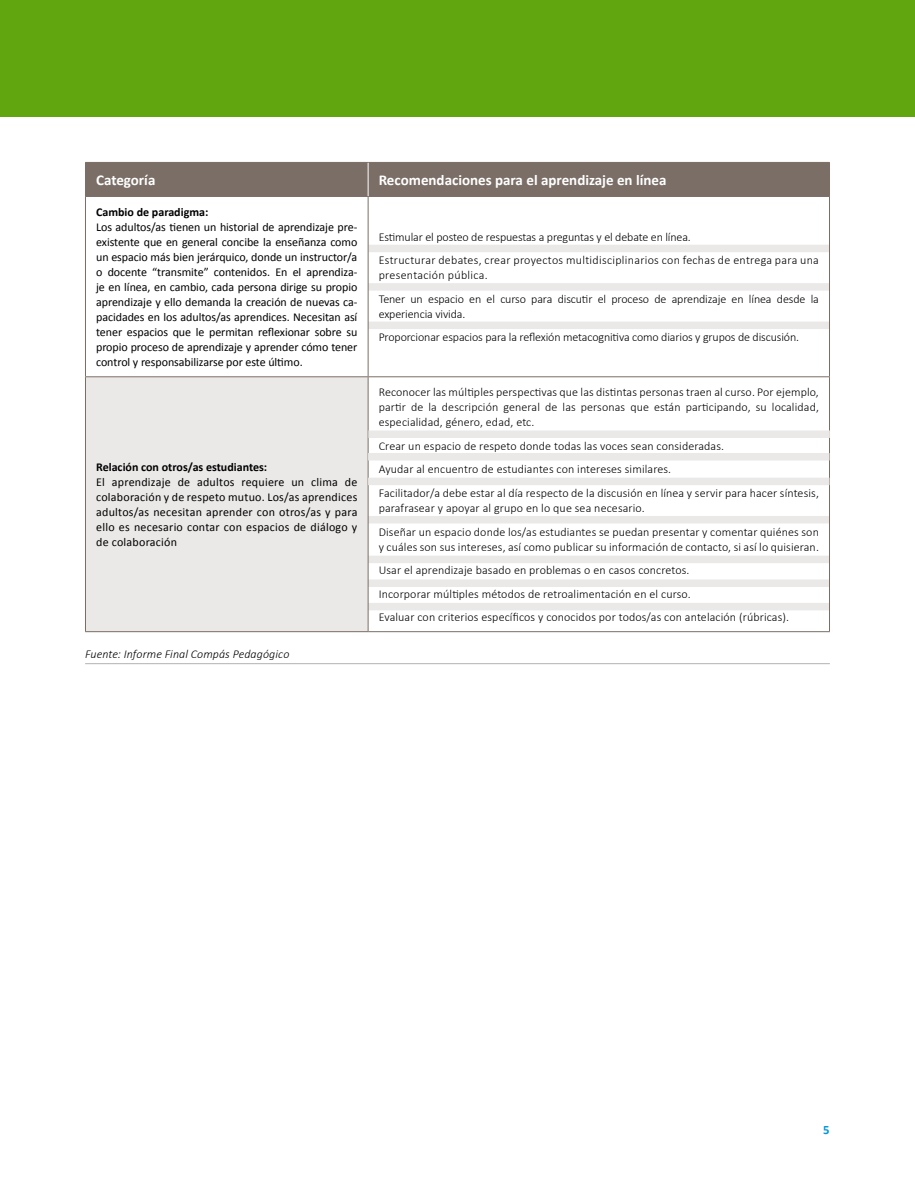
<style>
.page{position:relative;width:915px;height:1191px;background:#fff}
.page>*{position:absolute;margin:0;border:0;box-sizing:border-box;transform-origin:0 0}
.t1{font:700 15px "Calibri";color:#fff}
.t2{font:700 12.75px "Calibri";color:#0098d8}
.t3{font:300 12px/23.5px "Calibri";letter-spacing:.01em;color:#000}
.t4{font:12px/15px "Calibri";letter-spacing:-.005em;color:#000;text-align:justify}
.t5{font:300 12px/23.5px "Calibri";letter-spacing:-.01em;color:#000}
.t6{font:700 12px "Calibri";color:#000}
.t7{font:italic 300 12px "Calibri";letter-spacing:.01em;color:#000}
</style>
<div class="page">
<div style="left:0;top:0;width:914px;height:116px;background:#61a60e"></div>
<div style="left:368px;top:321px;width:461px;height:8px;background:#ebe9e8"></div>
<div style="left:368px;top:283px;width:461px;height:8px;background:#ebe9e8"></div>
<div style="left:368px;top:245px;width:461px;height:7px;background:#ebe9e8"></div>
<div style="left:368px;top:516px;width:461px;height:7px;background:#ebe9e8"></div>
<div style="left:368px;top:555px;width:461px;height:8px;background:#ebe9e8"></div>
<div style="left:368px;top:579px;width:461px;height:8px;background:#ebe9e8"></div>
<div style="left:368px;top:603px;width:461px;height:7px;background:#ebe9e8"></div>
<hr style="left:85px;top:663px;width:744px;height:1px;background:#b3b2b2">
<div style="left:86px;top:163px;width:742px;height:33px;background:#7a6e66"></div>
<div style="left:85px;top:377px;width:283px;height:254px;background:#ebe9e8"></div>
<hr style="left:85px;top:162px;width:283px;height:1px;background:#7a6e66">
<hr style="left:85px;top:163px;width:1px;height:33px;background:#7a6e66">
<hr style="left:368px;top:162px;width:461px;height:1px;background:#7a6e66">
<hr style="left:828px;top:163px;width:1px;height:33px;background:#7a6e66">
<hr style="left:85px;top:196px;width:283px;height:1px;background:#7a6e66">
<hr style="left:85px;top:197px;width:1px;height:179px;background:#7a6e66">
<hr style="left:368px;top:196px;width:461px;height:1px;background:#7a6e66">
<hr style="left:367px;top:197px;width:1px;height:179px;background:#7a6e66">
<hr style="left:828px;top:197px;width:1px;height:179px;background:#7a6e66">
<hr style="left:85px;top:376px;width:283px;height:1px;background:#7a6e66">
<hr style="left:85px;top:377px;width:1px;height:254px;background:#7a6e66">
<hr style="left:368px;top:376px;width:461px;height:1px;background:#7a6e66">
<hr style="left:367px;top:377px;width:1px;height:254px;background:#7a6e66">
<hr style="left:828px;top:377px;width:1px;height:254px;background:#7a6e66">
<hr style="left:85px;top:631px;width:283px;height:1px;background:#7a6e66">
<hr style="left:368px;top:631px;width:461px;height:1px;background:#7a6e66">
<hr style="left:367px;top:163px;width:1px;height:33px;background:#fff">
<div style="left:368px;top:477px;width:461px;height:8px;background:#ebe9e8"></div>
<div style="left:368px;top:453px;width:461px;height:7px;background:#ebe9e8"></div>
<div style="left:368px;top:430px;width:461px;height:8px;background:#ebe9e8"></div>
<p class="t1" style="left:96px;top:170px;width:61px">Categoría</p>
<p class="t1" style="left:378px;top:170px;width:289px">Recomendaciones para el aprendizaje en línea</p>
<p class="t6" style="left:96px;top:204px;width:114px">Cambio de paradigma:</p>
<p class="t4" style="left:96px;top:220px;width:263px">Los adultos/as tienen un historial de aprendizaje pre&shy;existente que en general concibe la enseñanza como un espacio más bien jerárquico, donde un instructor/a o docente “transmite” contenidos. En el aprendiza&shy;je en línea, en cambio, cada persona dirige su propio aprendizaje y ello demanda la creación de nuevas ca&shy;pacidades en los adultos/as aprendices. Necesitan así tener espacios que le permitan reflexionar sobre su propio proceso de aprendizaje y aprender cómo tener control y responsabilizarse por este último.</p>
<p class="t3" style="left:378px;top:225px;width:441px">Estimular el posteo de respuestas a preguntas y el debate en línea.<br>Estructurar debates, crear proyectos multidisciplinarios con fechas de entrega para una</p>
<p class="t5" style="left:378px;top:263px;width:441px">presentación pública.<br>Tener un espacio en el curso para discutir el proceso de aprendizaje en línea desde la</p>
<p class="t5" style="left:378px;top:302px;width:422px">experiencia vivida.<br>Proporcionar espacios para la reflexión metacognitiva como diarios y grupos de discusión.</p>
<p class="t6" style="left:96px;top:459px;width:172px">Relación con otros/as estudiantes:</p>
<p class="t4" style="left:96px;top:475px;width:263px">El aprendizaje de adultos requiere un clima de colaboración y de respeto mutuo. Los/as aprendices adultos/as necesitan aprender con otros/as y para ello es necesario contar con espacios de diálogo y de colaboración</p>
<p class="t7" style="left:85px;top:646px;width:206px">Fuente: Informe Final Compás Pedagógico</p>
<p class="t3" style="left:378px;top:385px;width:441px;line-height:15px;text-align:justify">Reconocer las múltiples perspectivas que las distintas personas traen al curso. Por ejemplo, partir de la descripción general de las personas que están participando, su localidad, especialidad, género, edad, etc.</p>
<p class="t3" style="left:378px;top:434px;width:441px">Crear un espacio de respeto donde todas las voces sean consideradas.<br>Ayudar al encuentro de estudiantes con intereses similares.<br>Facilitador/a debe estar al día respecto de la discusión en línea y servir para hacer síntesis,</p>
<p class="t3" style="left:378px;top:496px;width:441px">parafrasear y apoyar al grupo en lo que sea necesario.<br>Diseñar un espacio donde los/as estudiantes se puedan presentar y comentar quiénes son</p>
<p class="t3" style="left:378px;top:534px;width:441px">y cuáles son sus intereses, así como publicar su información de contacto, si así lo quisieran.<br>Usar el aprendizaje basado en problemas o en casos concretos.<br>Incorporar múltiples métodos de retroalimentación en el curso.<br>Evaluar con criterios específicos y conocidos por todos/as con antelación (rúbricas).</p>
<p class="t2" style="left:822px;top:1121px;width:8px">5</p>
</div>
